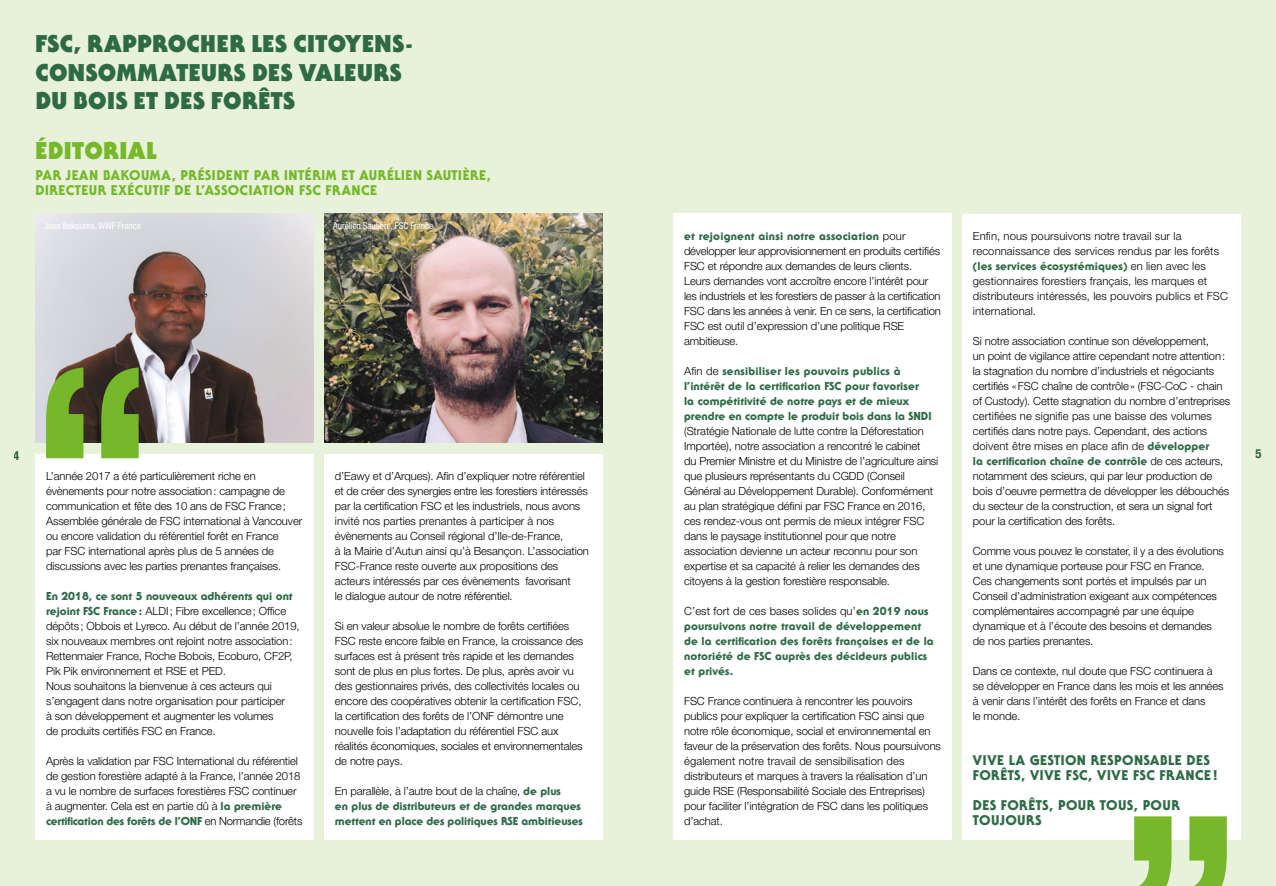
<style>
.page{position:relative;width:1276px;height:886px;background:#e8f1da}
.page>*{position:absolute;margin:0;border:0;box-sizing:border-box;transform-origin:0 0}
.t1{font:900 23.75px/28.5px "Serif Gothic Std";letter-spacing:.02em;color:#2e6a46}
.t2{font:900 23.75px "Serif Gothic Std";letter-spacing:.02em;color:#76b82a}
.t3{font:800 13.75px/15px "Serif Gothic Std";letter-spacing:.04em;color:#76b82a}
.t4{font:800 13.75px/15px "Serif Gothic Std";letter-spacing:.04em;color:#2e6a46}
.t5{font:700 condensed 12.5px "Helvetica Neue LT Std";color:#2e6a46}
.t6{font:300 11.25px/15px "Helvetica Neue LT Std";letter-spacing:-.01em;color:#000}
.t7{font:800 11.25px/15px "Serif Gothic Std";letter-spacing:.01em;color:#2e6a46}
.t8{font:300 11.25px/15px "Helvetica Neue LT Std";letter-spacing:.01em;color:#000}
.t9{font:800 11.25px/15px "Serif Gothic Std";letter-spacing:-.01em;color:#2e6a46}
.t10{font:800 11.25px "Serif Gothic Std";letter-spacing:-.02em;color:#2e6a46}
.t11{font:condensed 9.38px "Helvetica Neue LT Std";letter-spacing:-.01em;color:#fff}
.s1{font-family:"Helvetica Neue LT Std";font-weight:300;color:#000}
.s2{font-family:"Serif Gothic Std";font-weight:800;color:#2e6a46}
</style>
<div class="page">
<div style="left:324px;top:454px;width:278px;height:386px;background:#fff"></div>
<div style="left:673px;top:214px;width:278px;height:626px;background:#fff"></div>
<div style="left:962px;top:214px;width:279px;height:625px;background:#fff"></div>
<svg style="left:1134px;top:816px;width:92px;height:70px"></svg>
<img style="left:35px;top:214px;width:279px;height:229px">
<img style="left:324px;top:214px;width:278px;height:229px">
<div style="left:35px;top:454px;width:279px;height:386px;background:#fff"></div>
<svg style="left:46px;top:367px;width:93px;height:91px;background:#6a9134"></svg>
<h1 class="t1" style="left:35px;top:29px;width:378px">FSC, RAPPROCHER LES CITOYENS-<br>CONSOMMATEURS DES VALEURS<br>DU BOIS ET DES FORÊTS</h1>
<h1 class="t2" style="left:35px;top:135px;width:123px">ÉDITORIAL</h1>
<p class="t3" style="left:35px;top:167px;width:457px">PAR JEAN BAKOUMA, PRÉSIDENT PAR INTÉRIM ET AURÉLIEN SAUTIÈRE,<br>DIRECTEUR EXÉCUTIF DE L’ASSOCIATION FSC FRANCE</p>
<p class="t11" style="left:44px;top:221px;width:98px">Jean Bakouma, WWF France</p>
<p class="t11" style="left:333px;top:221px;width:102px">Aurélien Sautière, FSC France</p>
<p class="t8" style="left:973px;top:228px;width:248px">Enfin, nous poursuivons notre travail sur la reconnaissance des services rendus par les forêts</p>
<p class="t7" style="left:973px;top:258px;width:234px">(les services écosystémiques) <span class="s1">en lien avec les</span></p>
<p class="t8" style="left:973px;top:273px;width:257px">gestionnaires forestiers français, les marques et distributeurs intéressés, les pouvoirs publics et FSC international.</p>
<p class="t6" style="left:973px;top:333px;width:259px">Si notre association continue son développement,<br>un point de vigilance attire cependant notre attention: la stagnation du nombre d’industriels et négociants certifiés «FSC chaîne de contrôle» (FSC-CoC - chain of Custody). Cette stagnation du nombre d’entreprises certifiées ne signifie pas une baisse des volumes certifiés dans notre pays. Cependant, des actions doivent être mises en place afin de <span class="s2">développer</span></p>
<p class="t7" style="left:973px;top:453px;width:252px">la certification chaîne de contrôle <span class="s1">de ces acteurs,</span></p>
<p class="t6" style="left:973px;top:468px;width:258px">notamment des scieurs, qui par leur production de bois d’oeuvre permettra de développer les débouchés du secteur de la construction, et sera un signal fort pour la certification des forêts.</p>
<p class="t6" style="left:973px;top:543px;width:253px">Comme vous pouvez le constater, il y a des évolutions et une dynamique porteuse pour FSC en France.<br>Ces changements sont portés et impulsés par un Conseil d’administration exigeant aux compétences complémentaires accompagné par une équipe dynamique et à l’écoute des besoins et demandes de nos parties prenantes.</p>
<p class="t6" style="left:973px;top:663px;width:252px">Dans ce contexte, nul doute que FSC continuera à se développer en France dans les mois et les années à venir dans l’intérêt des forêts en France et dans<br>le monde.</p>
<p class="t4" style="left:973px;top:752px;width:246px">VIVE LA GESTION RESPONSABLE DES<br>FORÊTS, VIVE FSC, VIVE FSC FRANCE !</p>
<p class="t4" style="left:973px;top:797px;width:208px">DES FORÊTS, POUR TOUS, POUR<br>TOUJOURS</p>
<p class="t7" style="left:684px;top:228px;width:223px">et rejoignent ainsi notre association <span class="s1">pour</span></p>
<p class="t6" style="left:684px;top:243px;width:258px">développer leur approvisionnement en produits certifiés FSC et répondre aux demandes de leurs clients.<br>Leurs demandes vont accroître encore l’intérêt pour les industriels et les forestiers de passer à la certification FSC dans les années à venir. En ce sens, la certification FSC est outil d’expression d’une politique RSE ambitieuse.</p>
<p class="t7" style="left:684px;top:363px;width:249px"><span class="s1">Afin de</span> sensibiliser les pouvoirs publics à l’intérêt de la certification FSC pour favoriser la compétitivité de notre pays et de mieux prendre en compte le produit bois dans la SNDI</p>
<p class="t6" style="left:684px;top:423px;width:256px">(Stratégie Nationale de lutte contre la Déforestation Importée), notre association a rencontré le cabinet<br>du Premier Ministre et du Ministre de l’agriculture ainsi que plusieurs représentants du CGDD (Conseil Général au Développement Durable). Conformément au plan stratégique défini par FSC France en 2016, ces rendez-vous ont permis de mieux intégrer FSC dans le paysage institutionnel pour que notre association devienne un acteur reconnu pour son expertise et sa capacité à relier les demandes des citoyens à la gestion forestière responsable.</p>
<p class="t8" style="left:684px;top:603px;width:246px">C’est fort de ces bases solides qu’<span class="s2">en 2019 nous</span></p>
<p class="t7" style="left:684px;top:618px;width:251px">poursuivons notre travail de développement de la certification des forêts françaises et de la notoriété de FSC auprès des décideurs publics et privés.</p>
<p class="t6" style="left:684px;top:693px;width:258px">FSC France continuera à rencontrer les pouvoirs publics pour expliquer la certification FSC ainsi que notre rôle économique, social et environnemental en faveur de la préservation des forêts. Nous poursuivons également notre travail de sensibilisation des distributeurs et marques à travers la réalisation d’un guide RSE (Responsabilité Sociale des Entreprises) pour faciliter l’intégration de FSC dans les politiques d’achat.</p>
<p class="t5" style="left:14px;top:448px;width:8px">4</p>
<p class="t5" style="left:1255px;top:446px;width:7px">5</p>
<p class="t6" style="left:46px;top:468px;width:258px">L’année 2017 a été particulièrement riche en évènements pour notre association: campagne de communication et fête des 10 ans de FSC France; Assemblée générale de FSC international à Vancouver ou encore validation du référentiel forêt en France<br>par FSC international après plus de 5 années de discussions avec les parties prenantes françaises.</p>
<p class="t7" style="left:46px;top:588px;width:248px">En 2018, ce sont 5 nouveaux adhérents qui ont</p>
<p class="t6" style="left:46px;top:603px;width:255px"><span class="s2">rejoint FSC France:</span> ALDI; Fibre excellence; Office dépôts; Obbois et Lyreco. Au début de l’année 2019, six nouveaux membres ont rejoint notre association:<br>Rettenmaier France, Roche Bobois, Ecoburo, CF2P, Pik Pik environnement et RSE et PED.<br>Nous souhaitons la bienvenue à ces acteurs qui s’engagent dans notre organisation pour participer<br>à son développement et augmenter les volumes<br>de produits certifiés FSC en France.</p>
<p class="t6" style="left:46px;top:753px;width:256px">Après la validation par FSC International du référentiel de gestion forestière adapté à la France, l’année 2018 a vu le nombre de surfaces forestières FSC continuer à augmenter. Cela est en partie dû à <span class="s2">la première</span></p>
<p class="t10" style="left:46px;top:814px;width:258px">certification des forêts de l’ONF <span class="s1">en Normandie (forêts</span></p>
<p class="t6" style="left:335px;top:468px;width:255px">d’Eawy et d’Arques). Afin d’expliquer notre référentiel et de créer des synergies entre les forestiers intéressés par la certification FSC et les industriels, nous avons invité nos parties prenantes à participer à nos évènements au Conseil régional d’Ile-de-France,<br>à la Mairie d’Autun ainsi qu’à Besançon. L’association FSC-France reste ouverte aux propositions des acteurs intéressés par ces évènements favorisant<br>le dialogue autour de notre référentiel.</p>
<p class="t6" style="left:335px;top:618px;width:250px">Si en valeur absolue le nombre de forêts certifiées FSC reste encore faible en France, la croissance des surfaces est à présent très rapide et les demandes sont de plus en plus fortes. De plus, après avoir vu des gestionnaires privés, des collectivités locales ou encore des coopératives obtenir la certification FSC, la certification des forêts de l’ONF démontre une nouvelle fois l’adaptation du référentiel FSC aux réalités économiques, sociales et environnementales de notre pays.</p>
<p class="t6" style="left:335px;top:783px;width:227px">En parallèle, à l’autre bout de la chaîne, <span class="s2">de plus</span></p>
<p class="t9" style="left:335px;top:798px;width:249px">en plus de distributeurs et de grandes marques mettent en place des politiques RSE ambitieuses</p>
</div>
